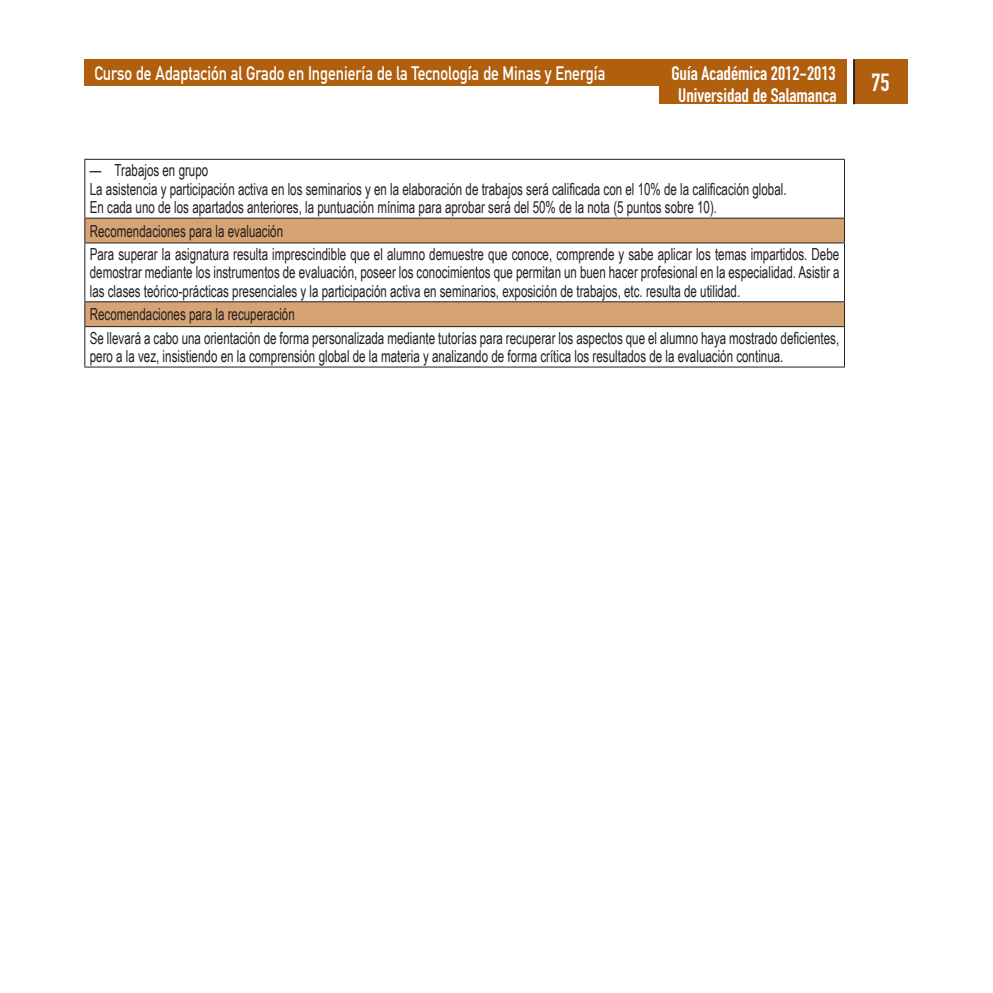
<style>
.page{position:relative;width:993px;height:993px;background:#fff}
.page>*{position:absolute;margin:0;border:0;box-sizing:border-box;transform-origin:0 0}
.t1{font:24.5px "DIN Engschrift Alternate";color:#fff}
.t2{font:19.25px "DIN Mittelschrift";color:#fff;scale:.8 1}
.t3{font:19.25px "DIN Engschrift Alternate";color:#fff}
.t4{font:16.62px/18.4px "Arial Narrow";color:#231f20;text-align:justify;scale:.85 1}
</style>
<div class="page">
<div style="left:852px;top:60px;width:55px;height:44px;background:#b05f0f"></div>
<hr style="left:852px;top:60px;width:2px;height:44px;background:#231f20">
<div style="left:658px;top:60px;width:187px;height:44px;background:#b05f0f"></div>
<div style="left:84px;top:60px;width:761px;height:26px;background:#b05f0f"></div>
<svg style="left:85px;top:219px;width:758px;height:107px"></svg>
<hr style="left:84px;top:159px;width:760px;height:1px;background:#231f20">
<hr style="left:84px;top:160px;width:1px;height:58px;background:#231f20">
<hr style="left:843px;top:160px;width:1px;height:58px;background:#231f20">
<hr style="left:84px;top:218px;width:760px;height:1px;background:#231f20">
<svg style="left:84px;top:218px;width:1px;height:24px"></svg>
<svg style="left:843px;top:218px;width:1px;height:24px"></svg>
<hr style="left:84px;top:242px;width:760px;height:1px;background:#231f20">
<hr style="left:84px;top:243px;width:1px;height:58px;background:#231f20">
<hr style="left:843px;top:243px;width:1px;height:58px;background:#231f20">
<hr style="left:84px;top:301px;width:760px;height:1px;background:#231f20">
<svg style="left:84px;top:302px;width:1px;height:24px"></svg>
<svg style="left:843px;top:302px;width:1px;height:24px"></svg>
<hr style="left:84px;top:326px;width:760px;height:1px;background:#231f20">
<hr style="left:84px;top:327px;width:1px;height:39px;background:#231f20">
<hr style="left:843px;top:327px;width:1px;height:39px;background:#231f20">
<hr style="left:84px;top:366px;width:760px;height:1px;background:#231f20">
<p class="t2" style="left:94px;top:62px;width:640px">Curso de Adaptación al Grado en Ingeniería de la Tecnología de Minas y Energía</p>
<p class="t3" style="left:671px;top:62px;width:166px">Guía Académica 2012-2013</p>
<p class="t3" style="left:678px;top:84px;width:160px">Universidad de Salamanca</p>
<p class="t4" style="left:90px;top:161px;width:141px">— Trabajos en grupo</p>
<p class="t4" style="left:90px;top:179px;width:821px">La asistencia y participación activa en los seminarios y en la elaboración de trabajos será calificada con el 10% de la calificación global.</p>
<p class="t4" style="left:90px;top:197px;width:739px">En cada uno de los apartados anteriores, la puntuación mínima para aprobar será del 50% de la nota (5 puntos sobre 10).</p>
<p class="t4" style="left:90px;top:221px;width:229px">Recomendaciones para la evaluación</p>
<p class="t4" style="left:90px;top:244px;width:883px">Para superar la asignatura resulta imprescindible que el alumno demuestre que conoce, comprende y sabe aplicar los temas impartidos. Debe demostrar mediante los instrumentos de evaluación, poseer los conocimientos que permitan un buen hacer profesional en la especialidad. Asistir a las clases teórico-prácticas presenciales y la participación activa en seminarios, exposición de trabajos, etc. resulta de utilidad.</p>
<p class="t4" style="left:90px;top:304px;width:242px">Recomendaciones para la recuperación</p>
<p class="t4" style="left:90px;top:328px;width:882px">Se llevará a cabo una orientación de forma personalizada mediante tutorías para recuperar los aspectos que el alumno haya mostrado deficientes, pero a la vez, insistiendo en la comprensión global de la materia y analizando de forma crítica los resultados de la evaluación continua.</p>
<h1 class="t1" style="left:871px;top:68px;width:20px">75</h1>
</div>
